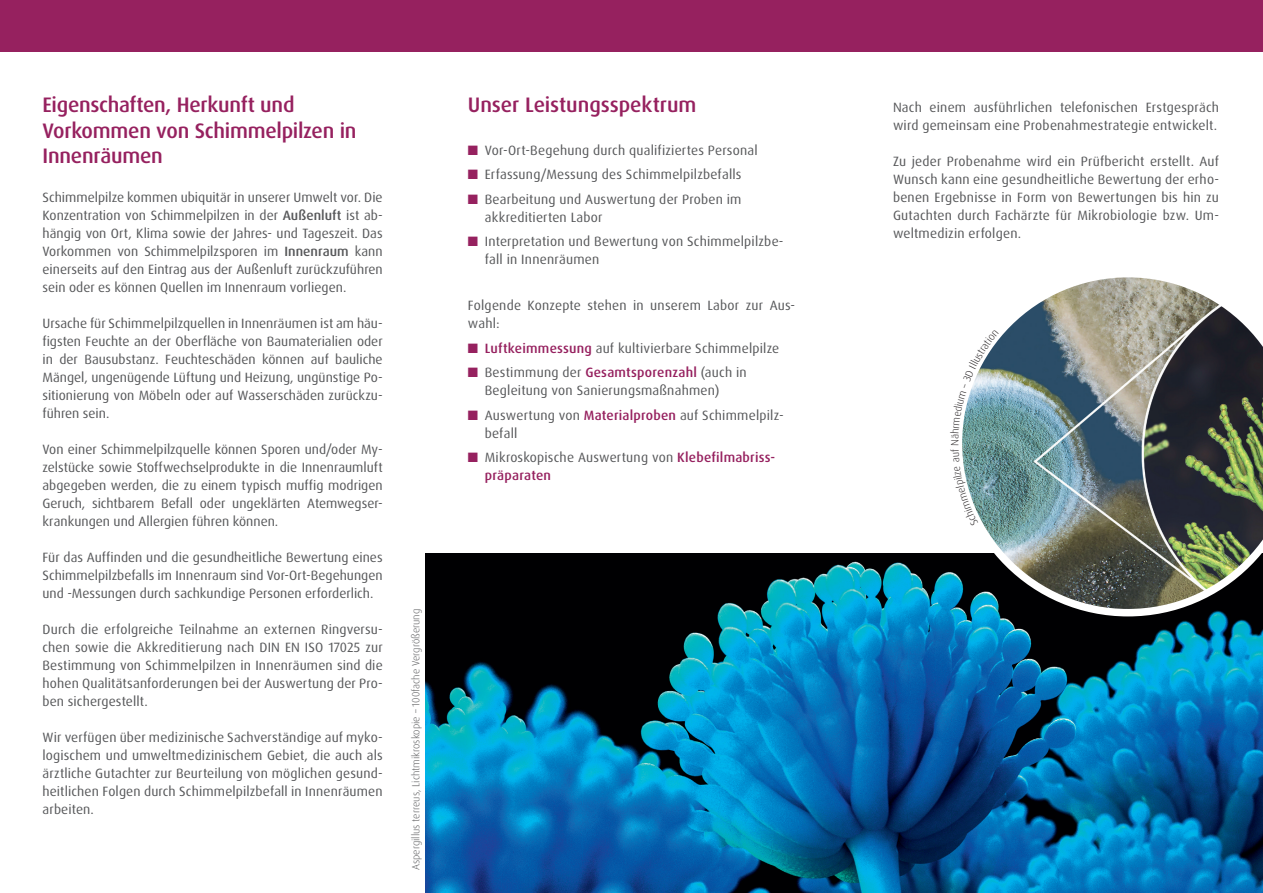
<style>
.page{position:relative;width:1263px;height:893px;background:#fff}
.page>*{position:absolute;margin:0;border:0;box-sizing:border-box;transform-origin:0 0}
.t1{font:500 21px/25.2px "Dax Pro";letter-spacing:-.01em;color:#96215f}
.t2{font:13.5px/18px "Dax Pro";letter-spacing:.015em;color:#57585a;text-align:justify}
.t3{font:300 10.5px "Dax Pro";color:#57585a}
.s1{font-weight:500}
.s2{color:#96215f}
.s3{font-weight:500;color:#96215f}
</style>
<div class="page">
<div style="left:0;top:0;width:1263px;height:51px;background:#96215f"></div>
<img style="left:425px;top:553px;width:838px;height:340px">
<img style="left:955px;top:277px;width:308px;height:339px">
<svg style="left:955px;top:330px;width:44px;height:196px"></svg>
<h1 class="t1" style="left:43px;top:93px;width:316px">Eigenschaften, Herkunft und<br>Vorkommen von Schimmelpilzen in<br>Innenräumen</h1>
<p class="t2" style="left:43px;top:189px;width:342px">Schimmelpilze kommen ubiquitär in unserer Umwelt vor. Die Konzentration von Schimmelpilzen in der <span class="s1">Außenluft</span> ist ab&shy;hängig von Ort, Klima sowie der Jahres- und Tageszeit. Das Vorkommen von Schimmelpilzsporen im <span class="s1">Innenraum</span> kann einerseits auf den Eintrag aus der Außenluft zurückzuführen sein oder es können Quellen im Innenraum vorliegen.</p>
<p class="t2" style="left:43px;top:315px;width:342px">Ursache für Schimmelpilzquellen in Innenräumen ist am häu&shy;figsten Feuchte an der Oberfläche von Baumaterialien oder in der Bausubstanz. Feuchteschäden können auf bauliche Mängel, ungenügende Lüftung und Heizung, ungünstige Po&shy;sitionierung von Möbeln oder auf Wasserschäden zurückzu&shy;führen sein.</p>
<p class="t2" style="left:43px;top:441px;width:342px">Von einer Schimmelpilzquelle können Sporen und/oder My&shy;zelstücke sowie Stoffwechselprodukte in die Innenraumluft abgegeben werden, die zu einem typisch muffig modrigen Geruch, sichtbarem Befall oder ungeklärten Atemwegser&shy;krankungen und Allergien führen können.</p>
<p class="t2" style="left:43px;top:549px;width:342px">Für das Auffinden und die gesundheitliche Bewertung eines Schimmelpilzbefalls im Innenraum sind Vor-Ort-Begehungen und -Messungen durch sachkundige Personen erforderlich.</p>
<p class="t2" style="left:43px;top:621px;width:342px">Durch die erfolgreiche Teilnahme an externen Ringversu&shy;chen sowie die Akkreditierung nach DIN EN ISO 17025 zur Bestimmung von Schimmelpilzen in Innenräumen sind die hohen Qualitätsanforderungen bei der Auswertung der Pro&shy;ben sichergestellt.</p>
<p class="t2" style="left:43px;top:729px;width:342px">Wir verfügen über medizinische Sachverständige auf myko&shy;logischem und umweltmedizinischem Gebiet, die auch als ärztliche Gutachter zur Beurteilung von möglichen gesund&shy;heitlichen Folgen durch Schimmelpilzbefall in Innenräumen arbeiten.</p>
<p class="t3" style="left:409px;top:870px;width:263px;rotate:-90deg">Aspergillus terreus, Lichtmikroskopie – 100fache Vergrößerung</p>
<h1 class="t1" style="left:468px;top:93px;width:230px">Unser Leistungsspektrum</h1>
<p class="t2" style="left:468px;top:141px;width:291px"><span class="s2">■</span> Vor-Ort-Begehung durch qualifiziertes Personal</p>
<p class="t2" style="left:468px;top:166px;width:275px"><span class="s2">■</span> Erfassung/Messung des Schimmelpilzbefalls</p>
<p class="t2" style="left:485px;top:190px;width:258px;text-indent:-17px"><span class="s2">■</span> Bearbeitung und Auswertung der Proben im akkreditierten Labor</p>
<p class="t2" style="left:485px;top:232px;width:300px;text-indent:-17px"><span class="s2">■</span> Interpretation und Bewertung von Schimmelpilzbe&shy;fall in Innenräumen</p>
<p class="t2" style="left:468px;top:297px;width:329px">Folgende Konzepte stehen in unserem Labor zur Aus&shy;wahl:</p>
<p class="t2" style="left:468px;top:339px;width:313px"><span class="s2">■</span> <span class="s3">Luftkeimmessung</span> auf kultivierbare Schimmelpilze</p>
<p class="t2" style="left:485px;top:364px;width:263px;text-indent:-17px"><span class="s2">■</span> Bestimmung der <span class="s3">Gesamtsporenzahl</span> (auch in<br>Begleitung von Sanierungsmaßnahmen)</p>
<p class="t2" style="left:485px;top:406px;width:300px;text-indent:-17px"><span class="s2">■</span> Auswertung von <span class="s3">Materialproben</span> auf Schimmelpilz&shy;befall</p>
<p class="t2" style="left:485px;top:448px;width:292px;text-indent:-17px"><span class="s2">■</span> Mikroskopische Auswertung von <span class="s3">Klebefilmabriss&shy;präparaten</span></p>
<p class="t2" style="left:893px;top:99px;width:327px">Nach einem ausführlichen telefonischen Erstgespräch wird gemeinsam eine Probenahmestrategie entwickelt.</p>
<p class="t2" style="left:893px;top:153px;width:327px">Zu jeder Probenahme wird ein Prüfbericht erstellt. Auf Wunsch kann eine gesundheitliche Bewertung der erho&shy;benen Ergebnisse in Form von Bewertungen bis hin zu Gutachten durch Fachärzte für Mikrobiologie bzw. Um&shy;weltmedizin erfolgen.</p>
</div>
